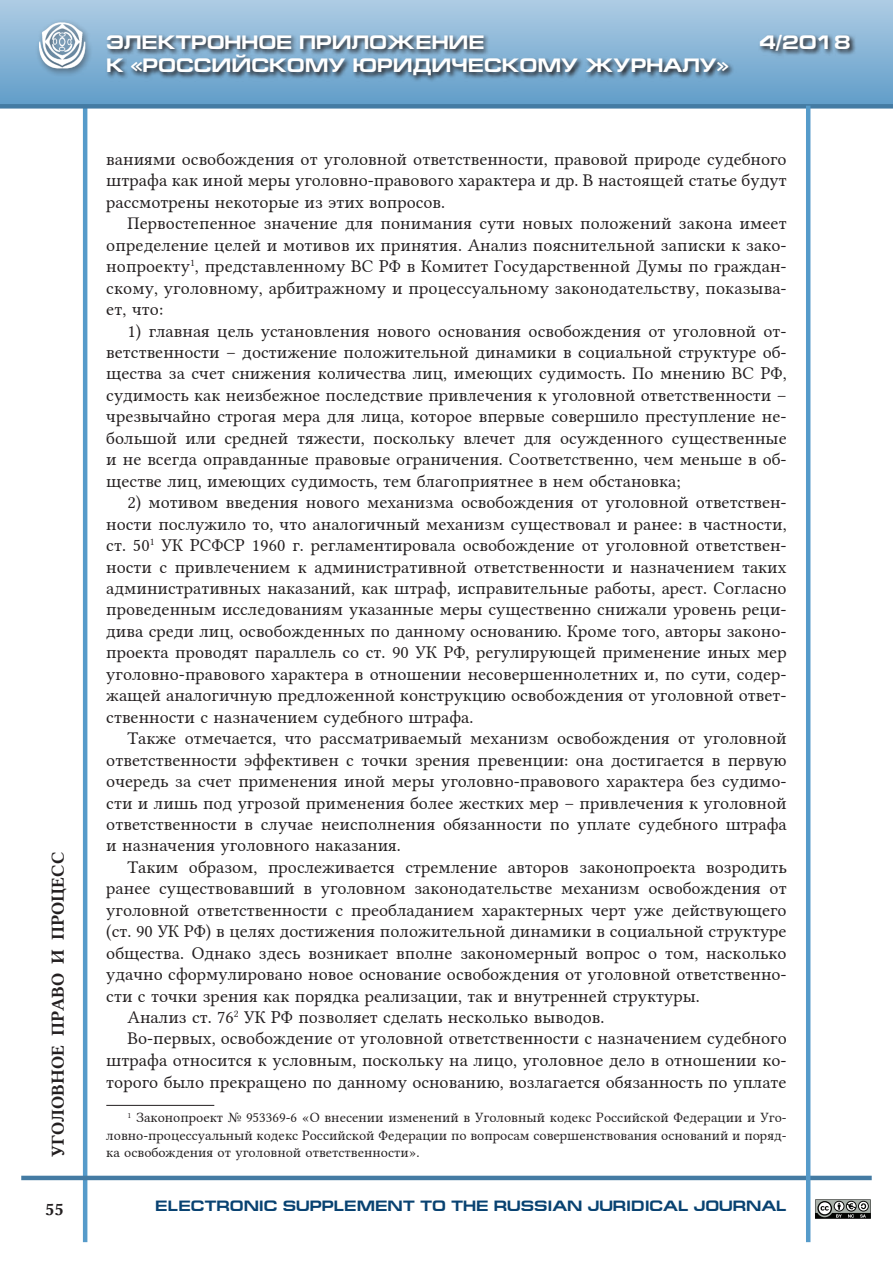
<style>
.page{position:relative;width:893px;height:1263px;background:#fff}
.page>*{position:absolute;margin:0;border:0;box-sizing:border-box;transform-origin:0 0}
.t1{font:700 19.5px "Europe Ext";color:#fff}
.Э-РЮЖ__Текст_статьи{font:18px/21.5px "Lin Libertine";color:#231f20;text-align:justify}
.t2{font:18px "Lin Libertine B";color:#231f20}
.t3{font:700 15px "Europe Ext";color:#084271}
.Э-РЮЖ__Сноска{font:14.25px/17.1px "Lin Libertine";color:#231f20;text-align:justify}
</style>
<div class="page">
<div style="left:0;top:0;width:893px;height:106px;background:linear-gradient(to bottom,#aecce4,#619dc9)"></div>
<hr style="left:83px;top:106px;width:4px;height:1136px;background:#569bca">
<hr style="left:21px;top:1176px;width:851px;height:4px;background:#447ba3">
<div style="left:0;top:104px;width:893px;height:5px;background:#447ba3"></div>
<div style="left:35px;top:19px;width:58px;height:58px;background:#231f20;opacity:.63"></div>
<img style="left:39px;top:23px;width:49px;height:47px">
<svg style="left:105px;top:33px;width:751px;height:49px;background:#7095b1"></svg>
<hr style="left:806px;top:106px;width:4px;height:1136px;background:#569bca">
<svg style="left:815px;top:1199px;width:56px;height:20px"></svg>
<hr style="left:106px;top:1105px;width:108px;height:1px;background:#231f20">
<p class="t2" style="left:46px;top:1157px;width:307px;rotate:-90deg">УГОЛОВНОЕ ПРАВО И ПРОЦЕСС</p>
<p class="t1" style="left:106px;top:32px;width:380px">ЭЛЕКТРОННОЕ ПРИЛОЖЕНИЕ</p>
<p class="t1" style="left:759px;top:32px;width:93px">4/2018</p>
<p class="t1" style="left:106px;top:55px;width:624px">К «РОССИЙСКОМУ ЮРИДИЧЕСКОМУ ЖУРНАЛУ»</p>
<p class="Э-РЮЖ__Текст_статьи" style="left:106px;top:146px;width:682px">ваниями освобождения от уголовной ответственности, правовой природе судебного штрафа как иной меры уголовно-правового характера и др. В настоящей статье будут рассмотрены некоторые из этих вопросов.</p>
<p class="Э-РЮЖ__Текст_статьи" style="left:106px;top:211px;width:682px;text-indent:21px">Первостепенное значение для понимания сути новых положений закона имеет определение целей и мотивов их принятия. Анализ пояснительной записки к зако&shy;нопроекту<sup>1</sup>, представленному ВС РФ в Комитет Государственной Думы по граждан&shy;скому, уголовному, арбитражному и процессуальному законодательству, показыва&shy;ет, что:</p>
<p class="Э-РЮЖ__Текст_статьи" style="left:106px;top:318px;width:682px;text-indent:21px">1) главная цель установления нового основания освобождения от уголовной от&shy;ветственности – достижение положительной динамики в социальной структуре об&shy;щества за счет снижения количества лиц, имеющих судимость. По мнению ВС РФ, судимость как неизбежное последствие привлечения к уголовной ответственности – чрезвычайно строгая мера для лица, которое впервые совершило преступление не&shy;большой или средней тяжести, поскольку влечет для осужденного существенные и не всегда оправданные правовые ограничения. Соответственно, чем меньше в об&shy;ществе лиц, имеющих судимость, тем благоприятнее в нем обстановка;</p>
<p class="Э-РЮЖ__Текст_статьи" style="left:106px;top:490px;width:682px;text-indent:21px">2) мотивом введения нового механизма освобождения от уголовной ответствен&shy;ности послужило то, что аналогичный механизм существовал и ранее: в частности, ст. 50<sup>1</sup> УК РСФСР 1960 г. регламентировала освобождение от уголовной ответствен&shy;ности с привлечением к административной ответственности и назначением таких административных наказаний, как штраф, исправительные работы, арест. Согласно проведенным исследованиям указанные меры существенно снижали уровень реци&shy;дива среди лиц, освобожденных по данному основанию. Кроме того, авторы законо&shy;проекта проводят параллель со ст. 90 УК РФ, регулирующей применение иных мер уголовно-правового характера в отношении несовершеннолетних и, по сути, содер&shy;жащей аналогичную предложенной конструкцию освобождения от уголовной ответ&shy;ственности с назначением судебного штрафа.</p>
<p class="Э-РЮЖ__Текст_статьи" style="left:106px;top:726px;width:682px;text-indent:21px">Также отмечается, что рассматриваемый механизм освобождения от уголовной ответственности эффективен с точки зрения превенции: она достигается в первую очередь за счет применения иной меры уголовно-правового характера без судимо&shy;сти и лишь под угрозой применения более жестких мер – привлечения к уголовной ответственности в случае неисполнения обязанности по уплате судебного штрафа и назначения уголовного наказания.</p>
<p class="Э-РЮЖ__Текст_статьи" style="left:106px;top:854px;width:682px;text-indent:21px">Таким образом, прослеживается стремление авторов законопроекта возродить ранее существовавший в уголовном законодательстве механизм освобождения от уголовной ответственности с преобладанием характерных черт уже действующего (ст. 90 УК РФ) в целях достижения положительной динамики в социальной структуре общества. Однако здесь возникает вполне закономерный вопрос о том, насколько удачно сформулировано новое основание освобождения от уголовной ответственно&shy;сти с точки зрения как порядка реализации, так и внутренней структуры.</p>
<p class="Э-РЮЖ__Текст_статьи" style="left:128px;top:1004px;width:478px">Анализ ст. 76<sup>2</sup> УК РФ позволяет сделать несколько выводов.</p>
<p class="Э-РЮЖ__Текст_статьи" style="left:106px;top:1026px;width:682px;text-indent:21px">Во-первых, освобождение от уголовной ответственности с назначением судебного штрафа относится к условным, поскольку на лицо, уголовное дело в отношении ко&shy;торого было прекращено по данному основанию, возлагается обязанность по уплате</p>
<p class="Э-РЮЖ__Сноска" style="left:106px;top:1108px;width:682px;text-indent:21px"><sup>1</sup> Законопроект № 953369-6 «О внесении изменений в Уголовный кодекс Российской Федерации и Уго&shy;ловно-процессуальный кодекс Российской Федерации по вопросам совершенствования оснований и поряд&shy;ка освобождения от уголовной ответственности».</p>
<p class="t2" style="left:45px;top:1197px;width:20px">55</p>
<p class="t3" style="left:155px;top:1197px;width:633px">ELECTRONIC SUPPLEMENT TO THE RUSSIAN JURIDICAL JOURNAL</p>
</div>
